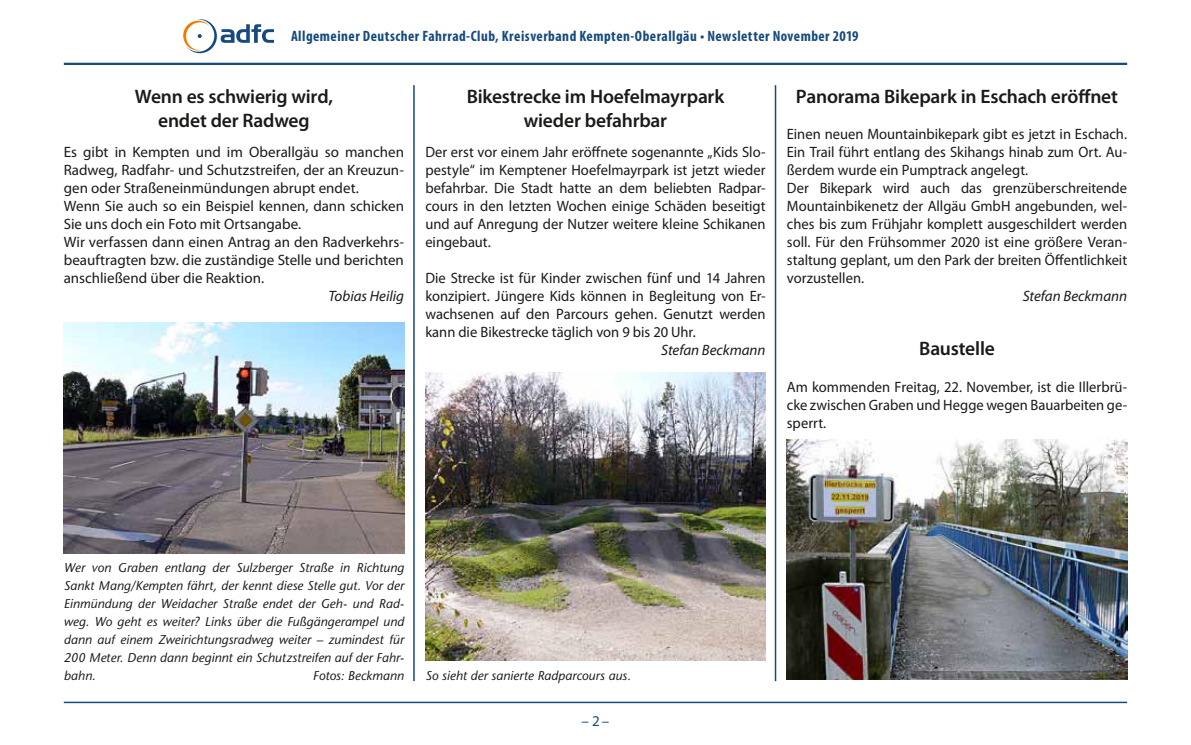
<style>
.page{position:relative;width:1191px;height:745px;background:#fff}
.page>*{position:absolute;margin:0;border:0;box-sizing:border-box;transform-origin:0 0}
.t1{font:600 19.5px/23.4px "Myriad Pro";letter-spacing:-.01em;color:#1a1a18;text-align:center}
.t2{font:15px/18px "Myriad Pro";color:#1a1a18;text-align:justify}
.t3{font:700 condensed 15px "Myriad Pro";letter-spacing:.03em;color:#164a7e}
.t4{font:italic 15px "Myriad Pro";color:#1a1a18}
.t5{font:15px "Myriad Pro";color:#164a7e}
.t6{font:italic 12.75px/18px "Stone Sans";letter-spacing:.005em;color:#1a1a18;text-align:justify}
</style>
<div class="page">
<hr style="left:64px;top:63px;width:1063px;height:2px;background:#164a7e">
<hr style="left:64px;top:701px;width:1063px;height:1px;background:#164a7e">
<svg style="left:183px;top:19px;width:91px;height:34px"></svg>
<hr style="left:413px;top:85px;width:2px;height:595px;background:#164a7e">
<hr style="left:774px;top:85px;width:2px;height:595px;background:#164a7e">
<img style="left:64px;top:322px;width:340px;height:230px">
<img style="left:425px;top:372px;width:340px;height:288px">
<img style="left:787px;top:439px;width:340px;height:240px">
<p class="t3" style="left:291px;top:27px;width:569px">Allgemeiner Deutscher Fahrrad-Club, Kreisverband Kempten-Oberallgäu • Newsletter November 2019</p>
<h1 class="t1" style="left:135px;top:84px;width:200px">Wenn es schwierig wird, endet der Radweg</h1>
<p class="t2" style="left:64px;top:143px;width:342px;text-align:left">Es gibt in Kempten und im Oberallgäu so manchen Radweg, Radfahr- und Schutzstreifen, der an Kreuzun&shy;gen oder Straßeneinmündungen abrupt endet.<br>Wenn Sie auch so ein Beispiel kennen, dann schicken Sie uns doch ein Foto mit Ortsangabe.<br>Wir verfassen dann einen Antrag an den Radverkehrs&shy;beauftragten bzw. die zuständige Stelle und berichten anschließend über die Reaktion.</p>
<p class="t4" style="left:328px;top:287px;width:77px">Tobias Heilig</p>
<h1 class="t1" style="left:467px;top:84px;width:259px">Bikestrecke im Hoefelmayrpark wieder befahrbar</h1>
<p class="t2" style="left:425px;top:143px;width:342px">Der erst vor einem Jahr eröffnete sogenannte „Kids Slo&shy;pestyle“ im Kemptener Hoefelmayrpark ist jetzt wieder befahrbar. Die Stadt hatte an dem beliebten Radpar&shy;cours in den letzten Wochen einige Schäden beseitigt und auf Anregung der Nutzer weitere kleine Schikanen eingebaut.</p>
<p class="t2" style="left:425px;top:269px;width:342px">Die Strecke ist für Kinder zwischen fünf und 14 Jahren konzipiert. Jüngere Kids können in Begleitung von Er&shy;wachsenen auf den Parcours gehen. Genutzt werden kann die Bikestrecke täglich von 9 bis 20 Uhr.</p>
<p class="t4" style="left:661px;top:341px;width:106px">Stefan Beckmann</p>
<h1 class="t1" style="left:796px;top:84px;width:324px">Panorama Bikepark in Eschach eröffnet</h1>
<p class="t2" style="left:787px;top:125px;width:342px;text-align:left">Einen neuen Mountainbikepark gibt es jetzt in Eschach.<br>Ein Trail führt entlang des Skihangs hinab zum Ort. Au&shy;ßerdem wurde ein Pumptrack angelegt.<br>Der Bikepark wird auch das grenzüberschreitende Mountainbikenetz der Allgäu GmbH angebunden, wel&shy;ches bis zum Frühjahr komplett ausgeschildert werden soll. Für den Frühsommer 2020 ist eine größere Veran&shy;staltung geplant, um den Park der breiten Öffentlichkeit vorzustellen.</p>
<p class="t4" style="left:1022px;top:287px;width:106px">Stefan Beckmann</p>
<h1 class="t1" style="left:919px;top:336px;width:77px">Baustelle</h1>
<p class="t2" style="left:787px;top:377px;width:342px">Am kommenden Freitag, 22. November, ist die Illerbrü&shy;cke zwischen Graben und Hegge wegen Bauarbeiten ge&shy;sperrt.</p>
<p class="t6" style="left:64px;top:557px;width:342px">Wer von Graben entlang der Sulzberger Straße in Richtung Sankt Mang/Kempten fährt, der kennt diese Stelle gut. Vor der Einmündung der Weidacher Straße endet der Geh- und Rad&shy;weg. Wo geht es weiter? Links über die Fußgängerampel und dann auf einem Zweirichtungsradweg weiter – zumindest für 200 Meter. Denn dann beginnt ein Schutzstreifen auf der Fahr&shy;bahn.</p>
<p class="t6" style="left:313px;top:666px;width:93px">Fotos: Beckmann</p>
<p class="t6" style="left:425px;top:665px;width:207px">So sieht der sanierte Radparcours aus.</p>
<p class="t5" style="left:581px;top:711px;width:29px">– 2–</p>
</div>
